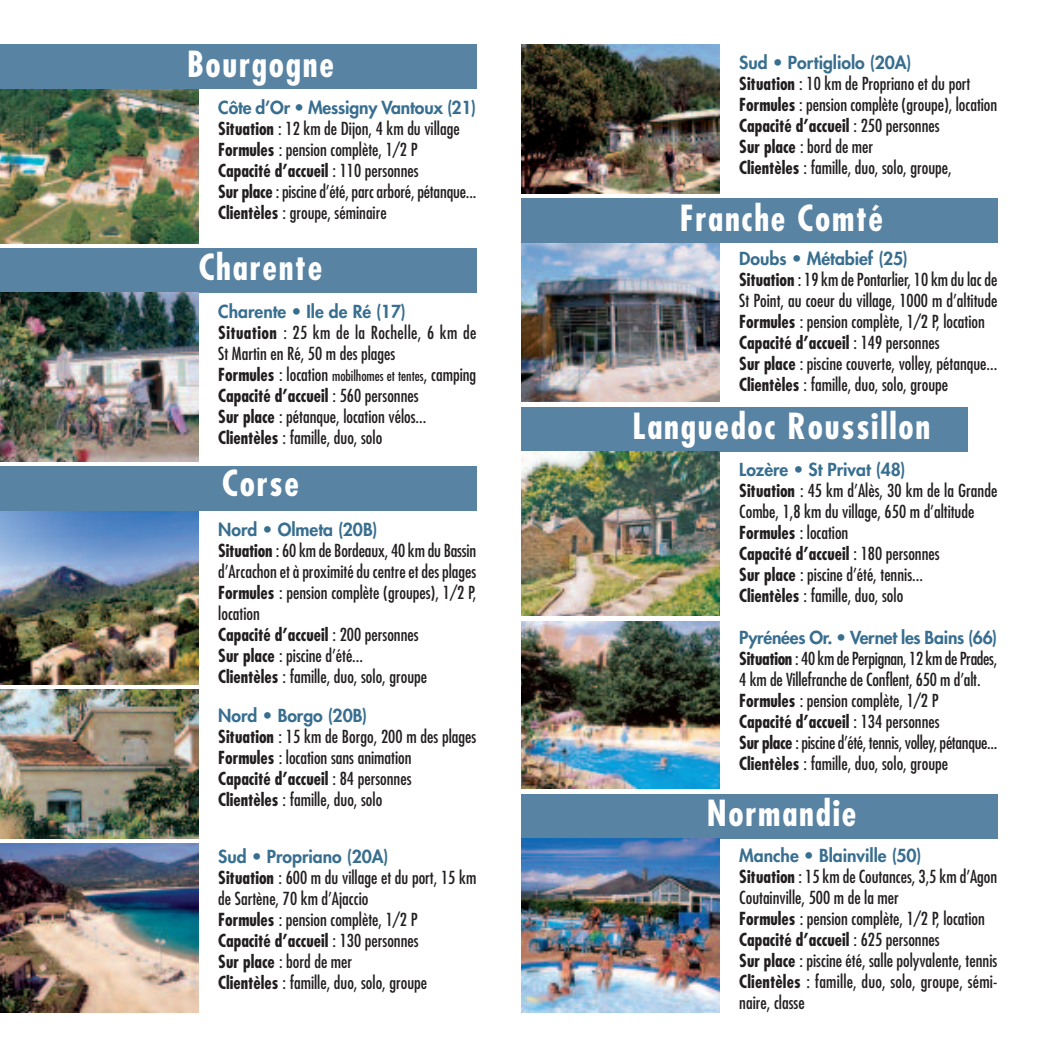
<style>
.page{position:relative;width:1042px;height:1042px;background:#fff}
.page>*{position:absolute;margin:0;border:0;box-sizing:border-box;transform-origin:0 0}
.t1{font:700 condensed 35px "Futura";letter-spacing:.05em;color:#fff}
.t2{font:condensed 17.5px/21px "Futura";color:#231f20}
.t3{font:condensed 14px "Futura";color:#231f20}
.s1{font-weight:800;font-stretch:normal;color:#386e8f}
.s2{font-weight:700}
.s3{font-weight:700;font-size:17.5px}
.s4{font-size:17.5px}
</style>
<div class="page">
<img style="left:521px;top:45px;width:198px;height:148px">
<div style="left:521px;top:198px;width:476px;height:45px;background:#5983a2"></div>
<img style="left:521px;top:243px;width:198px;height:159px">
<div style="left:521px;top:407px;width:446px;height:44px;background:#5983a2"></div>
<img style="left:521px;top:451px;width:198px;height:164px">
<img style="left:521px;top:621px;width:198px;height:167px">
<div style="left:521px;top:794px;width:476px;height:44px;background:#5983a2"></div>
<img style="left:521px;top:838px;width:198px;height:174px">
<div style="left:0;top:45px;width:476px;height:44px;background:#5983a2"></div>
<img style="left:0;top:89px;width:198px;height:154px">
<div style="left:0;top:466px;width:476px;height:45px;background:#5983a2"></div>
<img style="left:0;top:511px;width:198px;height:174px">
<img style="left:0;top:690px;width:198px;height:148px">
<img style="left:0;top:843px;width:198px;height:169px">
<div style="left:0;top:248px;width:476px;height:45px;background:#5983a2"></div>
<img style="left:0;top:293px;width:198px;height:168px">
<h1 class="t1" style="left:187px;top:48px;width:148px">Bourgogne</h1>
<p class="t2" style="left:218px;top:98px;width:259px"><span class="s1">Côte d’Or • Messigny Vantoux (21)<br></span><span class="s2">Situation</span> : 12 km de Dijon, 4 km du village <span class="s2">Formules</span> : pension complète, 1/2 P<br><span class="s2">Capacité d’accueil</span> : 110 personnes<br><span class="s2">Sur place</span> : piscine d’été, parc arboré, pétanque...<br><span class="s2">Clientèles</span> : groupe, séminaire</p>
<h1 class="t1" style="left:199px;top:252px;width:125px">Charente</h1>
<p class="t2" style="left:218px;top:301px;width:259px"><span class="s1">Charente • Ile de Ré (17)<br></span><span class="s2">Situation</span> : 25 km de la Rochelle, 6 km de<br>St Martin en Ré, 50 m des plages</p>
<p class="t3" style="left:218px;top:369px;width:259px"><span class="s3">Formules</span> <span class="s4">: location</span> mobilhomes et tentes<span class="s4">, camping</span></p>
<p class="t2" style="left:218px;top:385px;width:210px"><span class="s2">Capacité d’accueil</span> : 560 personnes<br><span class="s2">Sur place</span> : pétanque, location vélos...<br><span class="s2">Clientèles</span> : famille, duo, solo</p>
<h1 class="t1" style="left:222px;top:468px;width:78px">Corse</h1>
<p class="t2" style="left:218px;top:520px;width:259px"><span class="s1">Nord • Olmeta (20B)<br></span><span class="s2">Situation</span> : 60 km de Bordeaux, 40 km du Bassin d’Arcachon et à proximité du centre et des plages <span class="s2">Formules</span> : pension complète (groupes), 1/2 P, location<br><span class="s2">Capacité d’accueil</span> : 200 personnes<br><span class="s2">Sur place</span> : piscine d’été...<br><span class="s2">Clientèles</span> : famille, duo, solo, groupe</p>
<p class="t2" style="left:218px;top:706px;width:259px"><span class="s1">Nord • Borgo (20B)<br></span><span class="s2">Situation</span> : 15 km de Borgo, 200 m des plages<br><span class="s2">Formules</span> : location sans animation<br><span class="s2">Capacité d’accueil</span> : 84 personnes<br><span class="s2">Clientèles</span> : famille, duo, solo</p>
<p class="t2" style="left:218px;top:847px;width:259px"><span class="s1">Sud • Propriano (20A)<br></span><span class="s2">Situation</span> : 600 m du village et du port, 15 km de Sartène, 70 km d’Ajaccio<br><span class="s2">Formules</span> : pension complète, 1/2 P<br><span class="s2">Capacité d’accueil</span> : 130 personnes<br><span class="s2">Sur place</span> : bord de mer<br><span class="s2">Clientèles</span> : famille, duo, solo, groupe</p>
<p class="t2" style="left:739px;top:53px;width:259px"><span class="s1">Sud • Portigliolo (20A)<br></span><span class="s2">Situation</span> : 10 km de Propriano et du port <span class="s2">Formules</span> : pension complète (groupe), location <span class="s2">Capacité d’accueil</span> : 250 personnes<br><span class="s2">Sur place</span> : bord de mer<br><span class="s2">Clientèles</span> : famille, duo, solo, groupe,</p>
<h1 class="t1" style="left:680px;top:202px;width:205px">Franche Comté</h1>
<p class="t2" style="left:739px;top:249px;width:259px"><span class="s1">Doubs • Métabief (25)<br></span><span class="s2">Situation</span> : 19 km de Pontarlier, 10 km du lac de St Point, au coeur du village, 1000 m d’altitude <span class="s2">Formules</span> : pension complète, 1/2 P, location <span class="s2">Capacité d’accueil</span> : 149 personnes<br><span class="s2">Sur place</span> : piscine couverte, volley, pétanque...<br><span class="s2">Clientèles</span> : famille, duo, solo, groupe</p>
<h1 class="t1" style="left:632px;top:411px;width:299px">Languedoc Roussillon</h1>
<p class="t2" style="left:739px;top:460px;width:259px"><span class="s1">Lozère • St Privat (48)<br></span><span class="s2">Situation</span> : 45 km d’Alès, 30 km de la Grande<br>Combe, 1,8 km du village, 650 m d’altitude<br><span class="s2">Formules</span> : location<br><span class="s2">Capacité d’accueil</span> : 180 personnes<br><span class="s2">Sur place</span> : piscine d’été, tennis...<br><span class="s2">Clientèles</span> : famille, duo, solo</p>
<p class="t2" style="left:739px;top:628px;width:259px"><span class="s1">Pyrénées Or. • Vernet les Bains (66)<br></span><span class="s2">Situation</span> :40kmdePerpignan,12kmdePrades, 4 km de Villefranche de Conflent, 650 m d’alt.<br><span class="s2">Formules</span> : pension complète, 1/2 P<br><span class="s2">Capacité d’accueil</span> : 134 personnes<br><span class="s2">Sur place</span> :piscined’été,tennis,volley,pétanque...<br><span class="s2">Clientèles</span> : famille, duo, solo, groupe</p>
<h1 class="t1" style="left:707px;top:798px;width:151px">Normandie</h1>
<p class="t2" style="left:739px;top:846px;width:259px"><span class="s1">Manche • Blainville (50)<br></span><span class="s2">Situation</span> : 15 km de Coutances, 3,5 km d’Agon Coutainville, 500 m de la mer<br><span class="s2">Formules</span> : pension complète, 1/2 P, location <span class="s2">Capacité d’accueil</span> : 625 personnes<br><span class="s2">Sur place</span> : piscine été, salle polyvalente, tennis <span class="s2">Clientèles</span> : famille, duo, solo, groupe, sémi&shy;naire, classe</p>
</div>
